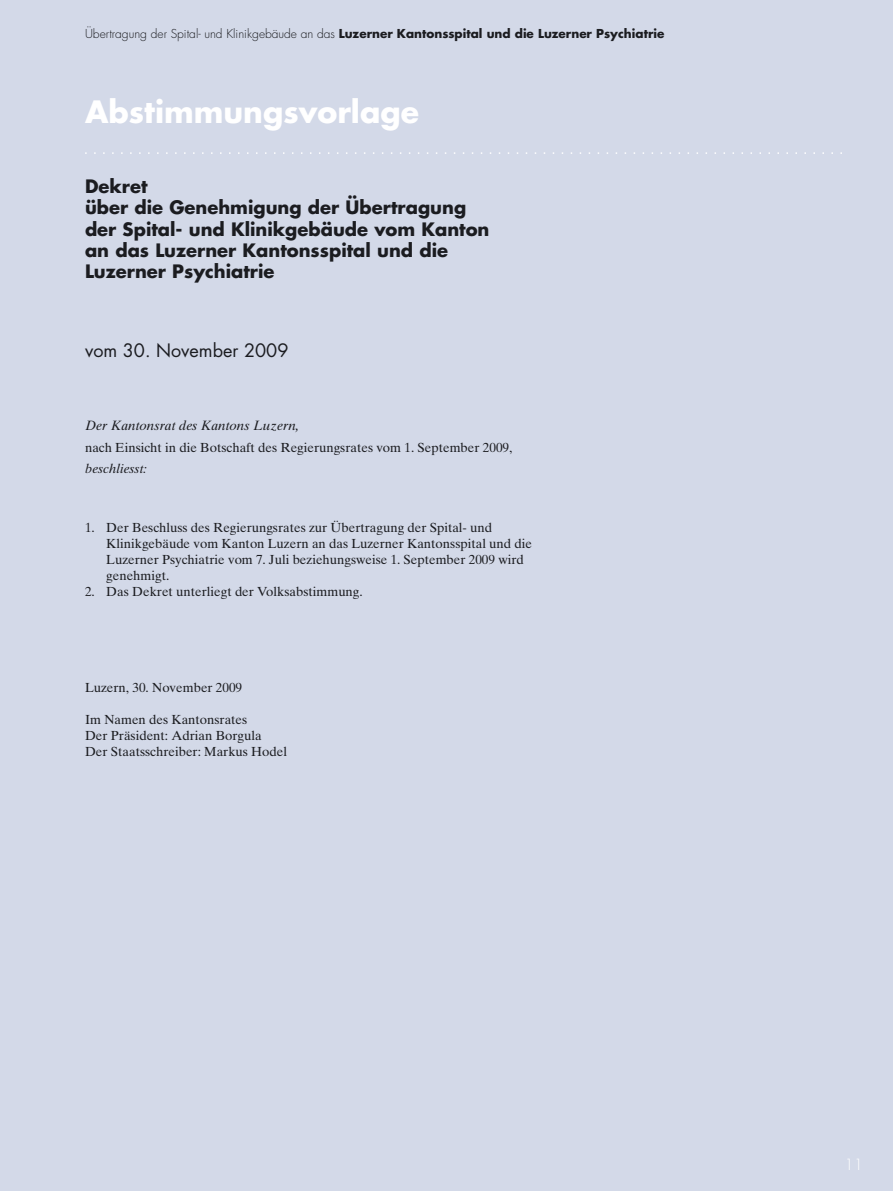
<style>
.page{position:relative;width:893px;height:1191px;background:#d3d9e8}
.page>*{position:absolute;margin:0;border:0;box-sizing:border-box;transform-origin:0 0}
.t1{font:700 30px "Futura";color:#fff}
.t2{font:700 18px/21.3px "Futura";color:#1b1c20}
.t3{font:18px "Futura";color:#1b1c20}
.t4{font:300 15px "Futura";color:#fff}
.t5{font:italic 13.5px "Times Ten";color:#1b1c20}
.t6{font:13.2px/15.9px "Times Ten";color:#1b1c20}
.t7{font:italic 13.2px "Times Ten";color:#1b1c20}
.t8{font:700 12px "Futura";color:#1b1c20}
.s1{font-weight:300}
</style>
<div class="page">
<svg style="left:85px;top:152px;width:757px;height:2px"></svg>
<p class="t8" style="left:85px;top:25px;width:581px"><span class="s1">Übertragung der Spital- und Klinikgebäude an das</span> Luzerner Kantonsspital und die Luzerner Psychiatrie</p>
<h1 class="t1" style="left:85px;top:90px;width:336px">Abstimmungsvorlage</h1>
<h2 class="t2" style="left:85px;top:175px;width:406px">Dekret<br>über die Genehmigung der Übertragung der Spital- und Klinikgebäude vom Kanton an das Luzerner Kantonsspital und die<br>Luzerner Psychiatrie</h2>
<h2 class="t3" style="left:85px;top:338px;width:205px">vom 30. November 2009</h2>
<p class="t5" style="left:85px;top:418px;width:216px">Der Kantonsrat des Kantons Luzern,</p>
<p class="t6" style="left:85px;top:439px;width:429px">nach Einsicht in die Botschaft des Regierungsrates vom 1. September 2009,</p>
<p class="t7" style="left:85px;top:460px;width:63px">beschliesst:</p>
<p class="t6" style="left:106px;top:520px;width:427px;text-indent:-21px">1. Der Beschluss des Regierungsrates zur Übertragung der Spital- und Klinikgebäude vom Kanton Luzern an das Luzerner Kantonsspital und die Luzerner Psychiatrie vom 7. Juli beziehungsweise 1. September 2009 wird genehmigt.</p>
<p class="t6" style="left:85px;top:583px;width:279px">2. Das Dekret unterliegt der Volksabstimmung.</p>
<p class="t6" style="left:85px;top:679px;width:159px">Luzern, 30. November 2009</p>
<p class="t6" style="left:85px;top:711px;width:204px">Im Namen des Kantonsrates<br>Der Präsident: Adrian Borgula<br>Der Staatsschreiber: Markus Hodel</p>
<p class="t4" style="left:845px;top:1154px;width:20px">11</p>
</div>
